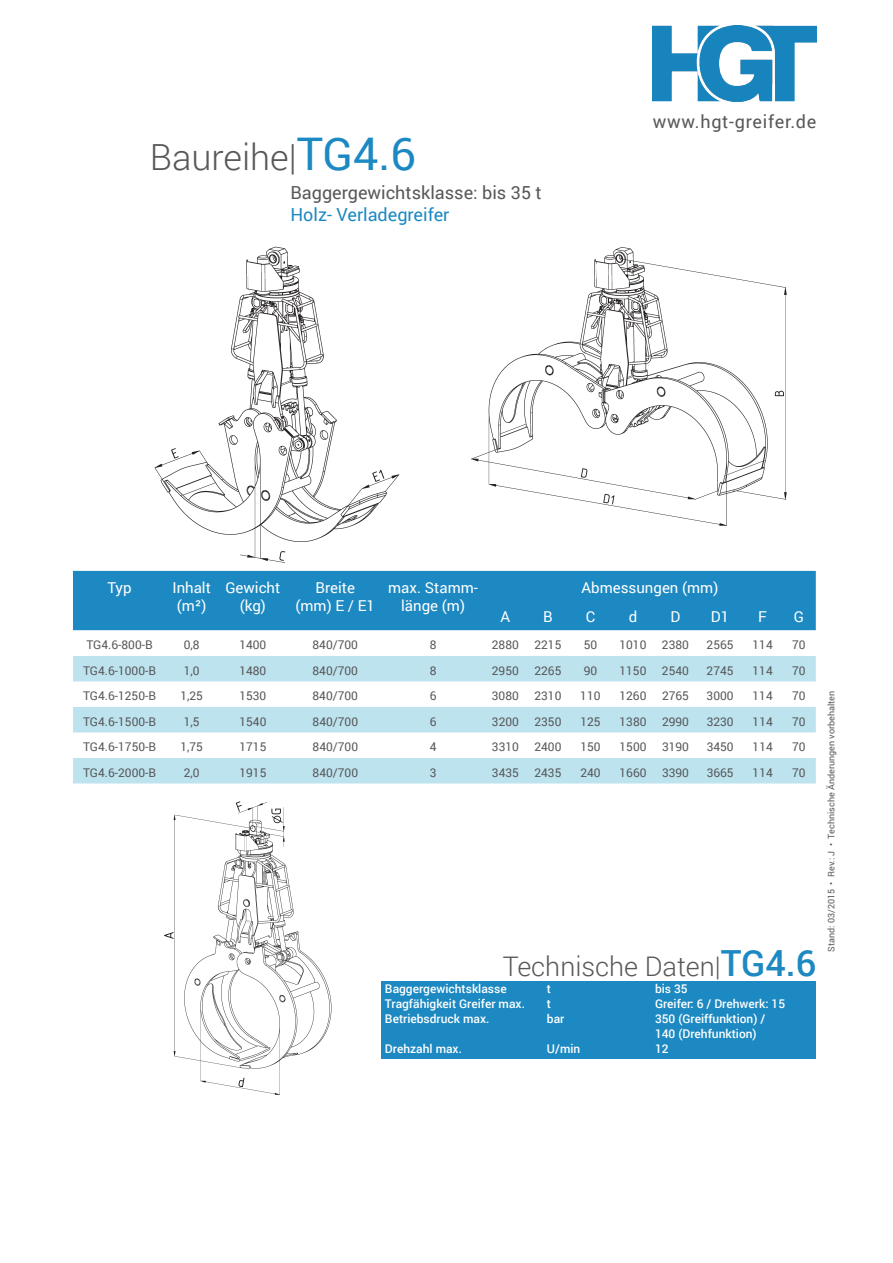
<style>
.page{position:relative;width:893px;height:1263px;background:#fff}
.page>*{position:absolute;margin:0;border:0;box-sizing:border-box;transform-origin:0 0}
.t1{font:300 36px "Roboto";color:#57585a}
.t2{font:300 27px "Roboto";color:#57585a}
.t3{font:18px "Roboto";color:#57585a}
.t4{font:18px "Roboto";color:#1d89c2}
.t5{font:18px "Roboto";letter-spacing:.04em;color:#57585a}
.t6{font:15px/18px "Roboto";color:#fff;text-align:center}
.t7{font:12px "Roboto";color:#57585a}
.t8{font:500 12px/15px "Roboto";color:#fff}
.t9{font:9px "Roboto";color:#57585a}
.s1{font-weight:400;font-size:45px;color:#1d89c2}
.s2{font-weight:500;font-size:36px;color:#1d89c2}
</style>
<div class="page">
<img style="left:653px;top:26px;width:163px;height:75px">
<img style="left:133px;top:783px;width:260px;height:312px">
<img style="left:477px;top:247px;width:310px;height:279px">
<div style="left:382px;top:981px;width:434px;height:78px;background:#1d89c2"></div>
<div style="left:73px;top:571px;width:743px;height:59px;background:#1d89c2"></div>
<svg style="left:73px;top:630px;width:743px;height:1px"></svg>
<svg style="left:73px;top:656px;width:743px;height:127px;fill:#bde3ef"></svg>
<img style="left:97px;top:246px;width:380px;height:330px">
<svg style="left:247px;top:261px;width:14px;height:28px"></svg>
<svg style="left:595px;top:263px;width:14px;height:20px"></svg>
<h1 class="t1" style="left:150px;top:133px;width:268px">Baureihe|<span class="s1">TG4.6</span></h1>
<h3 class="t3" style="left:290px;top:180px;width:253px">Baggergewichtsklasse: bis 35 t</h3>
<h3 class="t4" style="left:290px;top:202px;width:160px">Holz- Verladegreifer</h3>
<h3 class="t5" style="left:653px;top:109px;width:165px">www.hgt-greifer.de</h3>
<p class="t6" style="left:107px;top:578px;width:26px">Typ</p>
<p class="t6" style="left:172px;top:578px;width:40px">Inhalt (m²)</p>
<p class="t6" style="left:225px;top:578px;width:56px">Gewicht (kg)</p>
<p class="t6" style="left:295px;top:578px;width:81px">Breite<br>(mm) E / E1</p>
<p class="t6" style="left:388px;top:578px;width:91px">max. Stamm&shy;länge (m)</p>
<p class="t6" style="left:581px;top:578px;width:138px">Abmessungen (mm)</p>
<p class="t6" style="left:501px;top:607px;width:11px">A</p>
<p class="t6" style="left:543px;top:607px;width:11px">B</p>
<p class="t6" style="left:586px;top:607px;width:11px">C</p>
<p class="t6" style="left:629px;top:607px;width:10px">d</p>
<p class="t6" style="left:670px;top:607px;width:11px">D</p>
<p class="t6" style="left:711px;top:607px;width:20px">D1</p>
<p class="t6" style="left:758px;top:607px;width:10px">F</p>
<p class="t6" style="left:794px;top:607px;width:12px">G</p>
<p class="t7" style="left:86px;top:636px;width:68px">TG4.6-800-B</p>
<p class="t7" style="left:184px;top:636px;width:17px">0,8</p>
<p class="t7" style="left:239px;top:636px;width:29px">1400</p>
<p class="t7" style="left:312px;top:636px;width:47px">840/700</p>
<p class="t7" style="left:430px;top:636px;width:8px">8</p>
<p class="t7" style="left:492px;top:636px;width:29px">2880</p>
<p class="t7" style="left:534px;top:636px;width:29px">2215</p>
<p class="t7" style="left:584px;top:636px;width:15px">50</p>
<p class="t7" style="left:619px;top:636px;width:29px">1010</p>
<p class="t7" style="left:662px;top:636px;width:29px">2380</p>
<p class="t7" style="left:707px;top:636px;width:29px">2565</p>
<p class="t7" style="left:752px;top:636px;width:22px">114</p>
<p class="t7" style="left:792px;top:636px;width:15px">70</p>
<p class="t7" style="left:83px;top:662px;width:75px">TG4.6-1000-B</p>
<p class="t7" style="left:184px;top:662px;width:17px">1,0</p>
<p class="t7" style="left:239px;top:662px;width:29px">1480</p>
<p class="t7" style="left:313px;top:662px;width:47px">840/700</p>
<p class="t7" style="left:430px;top:662px;width:8px">8</p>
<p class="t7" style="left:492px;top:662px;width:29px">2950</p>
<p class="t7" style="left:534px;top:662px;width:29px">2265</p>
<p class="t7" style="left:584px;top:662px;width:15px">90</p>
<p class="t7" style="left:619px;top:662px;width:29px">1150</p>
<p class="t7" style="left:662px;top:662px;width:29px">2540</p>
<p class="t7" style="left:707px;top:662px;width:29px">2745</p>
<p class="t7" style="left:752px;top:662px;width:22px">114</p>
<p class="t7" style="left:792px;top:662px;width:15px">70</p>
<p class="t7" style="left:83px;top:687px;width:75px">TG4.6-1250-B</p>
<p class="t7" style="left:180px;top:687px;width:24px">1,25</p>
<p class="t7" style="left:239px;top:687px;width:29px">1530</p>
<p class="t7" style="left:313px;top:687px;width:47px">840/700</p>
<p class="t7" style="left:430px;top:687px;width:8px">6</p>
<p class="t7" style="left:492px;top:687px;width:29px">3080</p>
<p class="t7" style="left:534px;top:687px;width:29px">2310</p>
<p class="t7" style="left:580px;top:687px;width:22px">110</p>
<p class="t7" style="left:619px;top:687px;width:29px">1260</p>
<p class="t7" style="left:662px;top:687px;width:29px">2765</p>
<p class="t7" style="left:707px;top:687px;width:29px">3000</p>
<p class="t7" style="left:752px;top:687px;width:22px">114</p>
<p class="t7" style="left:792px;top:687px;width:15px">70</p>
<p class="t7" style="left:83px;top:713px;width:75px">TG4.6-1500-B</p>
<p class="t7" style="left:184px;top:713px;width:17px">1,5</p>
<p class="t7" style="left:239px;top:713px;width:29px">1540</p>
<p class="t7" style="left:313px;top:713px;width:47px">840/700</p>
<p class="t7" style="left:430px;top:713px;width:8px">6</p>
<p class="t7" style="left:492px;top:713px;width:29px">3200</p>
<p class="t7" style="left:534px;top:713px;width:29px">2350</p>
<p class="t7" style="left:580px;top:713px;width:22px">125</p>
<p class="t7" style="left:619px;top:713px;width:29px">1380</p>
<p class="t7" style="left:662px;top:713px;width:29px">2990</p>
<p class="t7" style="left:707px;top:713px;width:29px">3230</p>
<p class="t7" style="left:753px;top:713px;width:22px">114</p>
<p class="t7" style="left:792px;top:713px;width:15px">70</p>
<p class="t7" style="left:83px;top:738px;width:75px">TG4.6-1750-B</p>
<p class="t7" style="left:180px;top:738px;width:24px">1,75</p>
<p class="t7" style="left:239px;top:738px;width:29px">1715</p>
<p class="t7" style="left:313px;top:738px;width:47px">840/700</p>
<p class="t7" style="left:430px;top:738px;width:8px">4</p>
<p class="t7" style="left:492px;top:738px;width:29px">3310</p>
<p class="t7" style="left:534px;top:738px;width:29px">2400</p>
<p class="t7" style="left:580px;top:738px;width:22px">150</p>
<p class="t7" style="left:619px;top:738px;width:29px">1500</p>
<p class="t7" style="left:662px;top:738px;width:29px">3190</p>
<p class="t7" style="left:707px;top:738px;width:29px">3450</p>
<p class="t7" style="left:753px;top:738px;width:22px">114</p>
<p class="t7" style="left:792px;top:738px;width:15px">70</p>
<p class="t7" style="left:83px;top:764px;width:75px">TG4.6-2000-B</p>
<p class="t7" style="left:184px;top:764px;width:17px">2,0</p>
<p class="t7" style="left:239px;top:764px;width:29px">1915</p>
<p class="t7" style="left:313px;top:764px;width:47px">840/700</p>
<p class="t7" style="left:430px;top:764px;width:8px">3</p>
<p class="t7" style="left:492px;top:764px;width:29px">3435</p>
<p class="t7" style="left:534px;top:764px;width:29px">2435</p>
<p class="t7" style="left:580px;top:764px;width:22px">240</p>
<p class="t7" style="left:619px;top:764px;width:29px">1660</p>
<p class="t7" style="left:662px;top:764px;width:29px">3390</p>
<p class="t7" style="left:707px;top:764px;width:29px">3665</p>
<p class="t7" style="left:753px;top:764px;width:22px">114</p>
<p class="t7" style="left:792px;top:764px;width:15px">70</p>
<h2 class="t2" style="left:503px;top:948px;width:315px">Technische Daten|<span class="s2">TG4.6</span></h2>
<p class="t8" style="left:385px;top:981px;width:123px">Baggergewichtsklasse</p>
<p class="t8" style="left:547px;top:981px;width:6px">t</p>
<p class="t8" style="left:655px;top:981px;width:34px">bis 35</p>
<p class="t8" style="left:385px;top:996px;width:142px">Tragfähigkeit Greifer max.</p>
<p class="t8" style="left:547px;top:996px;width:6px">t</p>
<p class="t8" style="left:655px;top:996px;width:132px">Greifer: 6 / Drehwerk: 15</p>
<p class="t8" style="left:385px;top:1011px;width:106px">Betriebsdruck max.</p>
<p class="t8" style="left:547px;top:1011px;width:19px">bar</p>
<p class="t8" style="left:655px;top:1011px;width:112px">350 (Greiffunktion) /<br>140 (Drehfunktion)</p>
<p class="t8" style="left:385px;top:1041px;width:79px">Drehzahl max.</p>
<p class="t8" style="left:547px;top:1041px;width:35px">U/min</p>
<p class="t8" style="left:655px;top:1041px;width:15px">12</p>
<p class="t9" style="left:825px;top:952px;width:262px;rotate:-90deg">Stand: 03/2015 • Rev.: J • Technische Änderungen vorbehalten</p>
</div>
